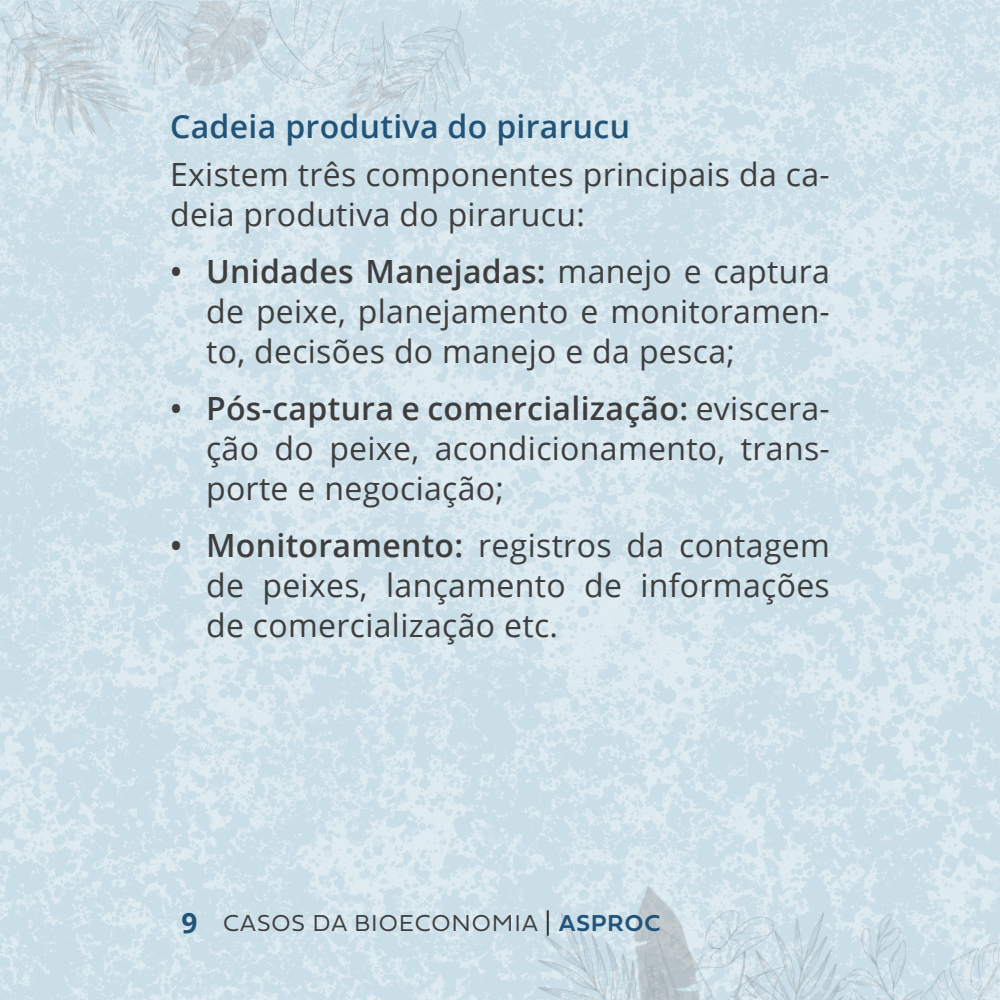
<style>
.page{position:relative;width:1000px;height:1000px;background:#fff}
.page>*{position:absolute;margin:0;border:0;box-sizing:border-box;transform-origin:0 0}
.corpo{font:32px/40px "Open Sans";letter-spacing:.01em;color:#3e3e3f;text-align:justify}
.Subtitulo_Azul{font:600 32px "Open Sans";letter-spacing:.01em;color:#215478}
.t1{font:24px "Fieldwork Geo Light";letter-spacing:.04em;color:#3e3e3f}
.s1{font-weight:600}
.s2{font-family:"Open Sans";font-weight:700;font-size:28px;color:#215478}
.s3{color:#231f20}
.s4{font-family:"Fieldwork Geo Demibold";color:#215478}
</style>
<div class="page">
<img style="left:0;top:0;width:1000px;height:1000px">
<img style="left:539px;top:887px;width:461px;height:113px">
<img style="left:0;top:1px;width:472px;height:135px">
<p class="Subtitulo_Azul" style="left:170px;top:104px;width:462px">Cadeia produtiva do pirarucu</p>
<p class="corpo" style="left:170px;top:154px;width:661px">Existem três componentes principais da ca&shy;deia produtiva do pirarucu:</p>
<p class="corpo" style="left:206px;top:251px;width:625px;text-indent:-36px"><span class="s1">• Unidades Manejadas:</span> manejo e captura de peixe, planejamento e monitoramen&shy;to, decisões do manejo e da pesca;</p>
<p class="corpo" style="left:206px;top:388px;width:625px;text-indent:-36px"><span class="s1">• Pós-captura e comercialização:</span> eviscera&shy;ção do peixe, acondicionamento, trans&shy;porte e negociação;</p>
<p class="corpo" style="left:206px;top:525px;width:625px;text-indent:-36px"><span class="s1">• Monitoramento:</span> registros da contagem de peixes, lançamento de informações de comercialização etc.</p>
<p class="t1" style="left:181px;top:905px;width:480px"><span class="s2">9</span> CASOS DA BIOECONOMIA <span class="s3">|</span> <span class="s4">ASPROC</span></p>
</div>
